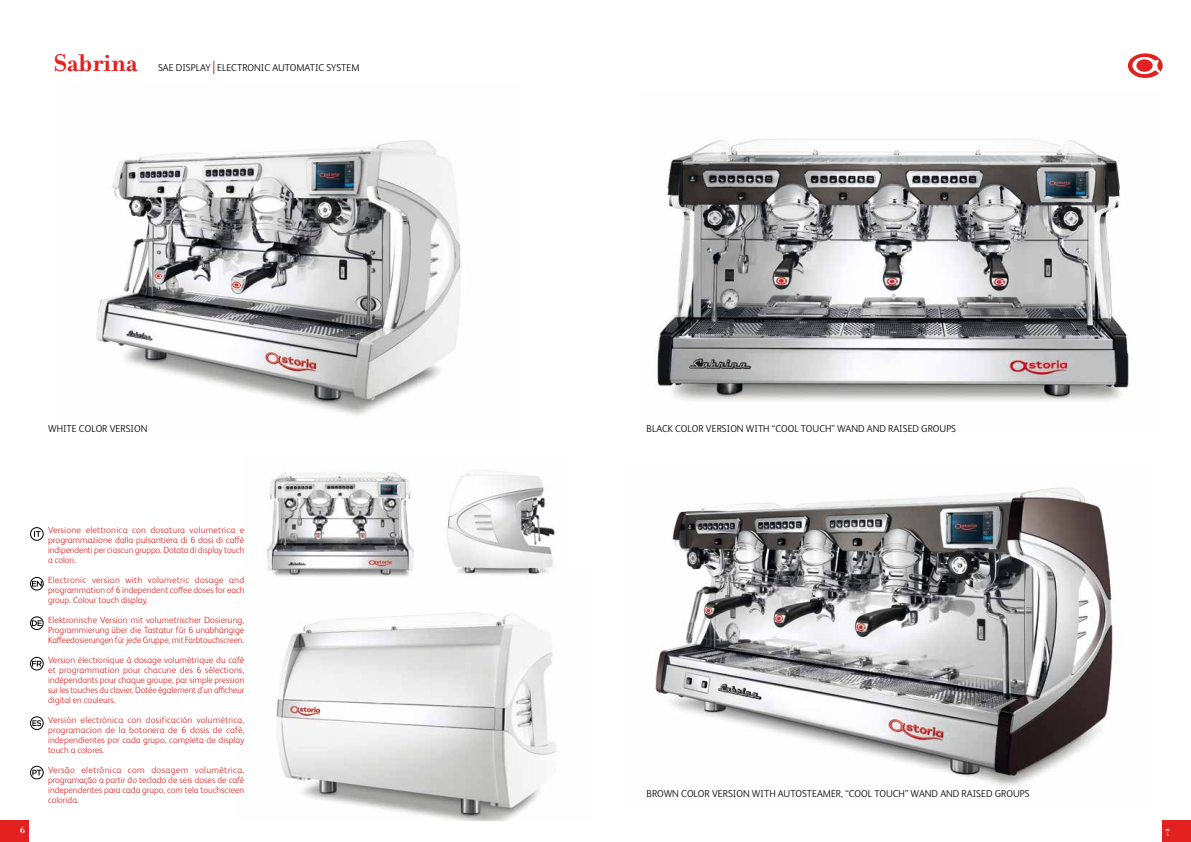
<style>
.page{position:relative;width:1191px;height:842px;background:#fff}
.page>*{position:absolute;margin:0;border:0;box-sizing:border-box;transform-origin:0 0}
.t1{font:700 26px "Filosofia";color:#e32120}
.t2{font:300 10px "FS Albert Pro";color:#000}
.t3{font:700 10px "Filosofia";color:#fff}
.t4{font:300 9px/10px "FS Albert Pro";letter-spacing:-.005em;color:#e32120;text-align:justify}
</style>
<div class="page">
<div style="left:0;top:820px;width:28px;height:22px;background:#e32120"></div>
<div style="left:1162px;top:820px;width:29px;height:22px;background:#e32120"></div>
<img style="left:657px;top:139px;width:472px;height:262px">
<img style="left:276px;top:612px;width:281px;height:208px">
<svg style="left:34px;top:531px;width:7px;height:6px"></svg>
<div style="left:30px;top:527px;width:14px;height:14px;border:1px solid #000;border-radius:50%"></div>
<svg style="left:32px;top:620px;width:10px;height:6px"></svg>
<div style="left:30px;top:616px;width:14px;height:14px;border:1px solid #000;border-radius:50%"></div>
<svg style="left:32px;top:720px;width:9px;height:6px"></svg>
<div style="left:30px;top:716px;width:14px;height:14px;border:1px solid #000;border-radius:50%"></div>
<svg style="left:32px;top:581px;width:10px;height:5px"></svg>
<div style="left:30px;top:577px;width:14px;height:13px;border:1px solid #000;border-radius:50%"></div>
<svg style="left:32px;top:661px;width:10px;height:5px"></svg>
<div style="left:30px;top:657px;width:14px;height:13px;border:1px solid #000;border-radius:50%"></div>
<svg style="left:32px;top:770px;width:9px;height:5px"></svg>
<div style="left:30px;top:766px;width:14px;height:13px;border:1px solid #000;border-radius:50%"></div>
<img style="left:96px;top:140px;width:365px;height:275px">
<img style="left:655px;top:487px;width:458px;height:299px">
<img style="left:447px;top:470px;width:108px;height:107px">
<img style="left:266px;top:472px;width:148px;height:105px">
<svg style="left:214px;top:61px;width:1px;height:13px"></svg>
<svg style="left:1127px;top:53px;width:35px;height:25px"></svg>
<h1 class="t1" style="left:54px;top:47px;width:85px">Sabrina</h1>
<p class="t2" style="left:158px;top:60px;width:203px">SAE DISPLAY ELECTRONIC AUTOMATIC SYSTEM</p>
<p class="t2" style="left:48px;top:422px;width:101px">WHITE COLOR VERSION</p>
<p class="t2" style="left:646px;top:422px;width:311px">BLACK COLOR VERSION WITH “COOL TOUCH” WAND AND RAISED GROUPS</p>
<p class="t4" style="left:48px;top:525px;width:198px">Versione elettronica con dosatura volumetrica e programmazione dalla pulsantiera di 6 dosi di caffè indipendenti per ciascun gruppo. Dotata di display touch a colori.</p>
<p class="t4" style="left:48px;top:575px;width:198px">Electronic version with volumetric dosage and programmation of 6 independent coffee doses for each group. Colour touch display.</p>
<p class="t4" style="left:48px;top:615px;width:198px">Elektronische Version mit volumetrischer Dosierung, Programmierung über die Tastatur für 6 unabhängige Kaffeedosierungen für jede Gruppe, mit Farbtouchscreen.</p>
<p class="t4" style="left:48px;top:655px;width:198px">Version électronique à dosage volumétrique du café et programmation pour chacune des 6 sélections, indépendants pour chaque groupe, par simple pression sur les touches du clavier. Dotée également d’un afficheur digital en couleurs.</p>
<p class="t4" style="left:48px;top:715px;width:198px">Versión electrónica con dosificación volumétrica, programacion de la botonera de 6 dosis de cafè, independientes por cada grupo, completa de display touch a colores.</p>
<p class="t4" style="left:48px;top:765px;width:198px">Versão eletrônica com dosagem volumétrica, programação a partir do teclado de seis doses de café independentes para cada grupo, com tela touchscreen colorida.</p>
<p class="t2" style="left:646px;top:787px;width:384px">BROWN COLOR VERSION WITH AUTOSTEAMER, “COOL TOUCH” WAND AND RAISED GROUPS</p>
<p class="t3" style="left:20px;top:824px;width:7px">6</p>
<p class="t3" style="left:1165px;top:824px;width:6px">7</p>
</div>
